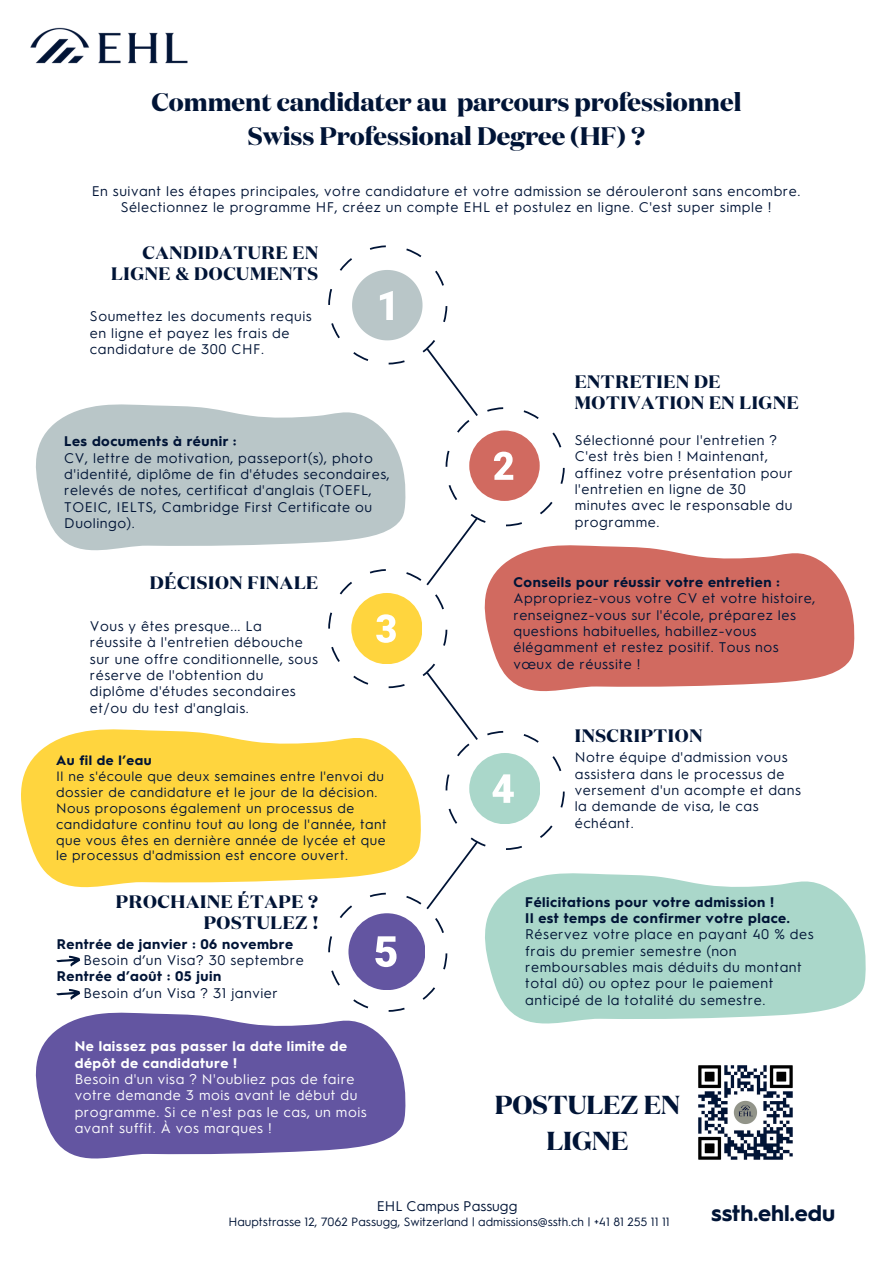
<style>
.page{position:relative;width:893px;height:1262px;background:#fff}
.page>*{position:absolute;margin:0;border:0;box-sizing:border-box;transform-origin:0 0}
.t1{font:700 26px/36px "Domaine Display";color:#001436;text-align:center}
.t2{font:700 25.4px/34.4px "Domaine Display";color:#001436;text-align:center}
.t3{font:700 22.6px "Hurme Geometric Sans 1";color:#001436}
.t4{font:700 18px/21px "Domaine Display";letter-spacing:.035em;color:#001436;text-align:right}
.t5{font:14px/16.4px "Hurme Geometric Sans 1";letter-spacing:.035em;color:#001436}
.t6{font:700 14px/16.4px "Hurme Geometric Sans 1";letter-spacing:.035em;color:#001436}
.t7{font:14px/16.4px "Hurme Geometric Sans 1";letter-spacing:.035em;color:#fff}
.t8{font:700 14px/16.4px "Hurme Geometric Sans 1";letter-spacing:.035em;color:#fff}
.t9{font:14px "Hurme Geometric Sans 1";color:#001436}
.t10{font:13.6px/15.8px "Hurme Geometric Sans 1";letter-spacing:.035em;color:#001436}
.t11{font:700 13.6px "Hurme Geometric Sans 1";letter-spacing:.035em;color:#001436}
.t12{font:12px "Hurme Geometric Sans 1";color:#001436}
</style>
<div class="page">
<svg style="left:328px;top:246px;width:236px;height:765px"></svg>
<svg style="left:36px;top:403px;width:369px;height:158px;fill:#b9c6c8"></svg>
<svg style="left:477px;top:544px;width:377px;height:158px;fill:#d16a60"></svg>
<svg style="left:477px;top:872px;width:389px;height:152px;fill:#aad7ca"></svg>
<svg style="left:35px;top:1011px;width:370px;height:148px;background:#7a6eaf"></svg>
<svg style="left:21px;top:728px;width:400px;height:171px;fill:#ffd53e"></svg>
<img style="left:30px;top:27px;width:158px;height:37px">
<svg style="left:56px;top:955px;width:24px;height:11px"></svg>
<svg style="left:56px;top:989px;width:24px;height:10px"></svg>
<img style="left:698px;top:1065px;width:95px;height:95px">
<h5 class="t2" style="left:152px;top:86px;width:591px">Comment candidater au parcours professionnel<br>Swiss Professional Degree (HF) ?</h5>
<p class="t5" style="left:92px;top:183px;width:710px;text-align:center">En suivant les étapes principales, votre candidature et votre admission se dérouleront sans encombre.<br>Sélectionnez le programme HF, créez un compte EHL et postulez en ligne. C'est super simple !</p>
<p class="t4" style="left:111px;top:244px;width:208px">CANDIDATURE EN<br>LIGNE &amp; DOCUMENTS</p>
<p class="t5" style="left:90px;top:308px;width:223px">Soumettez les documents requis en ligne et payez les frais de candidature de 300 CHF.</p>
<p class="t6" style="left:64px;top:433px;width:174px">Les documents à réunir :</p>
<p class="t5" style="left:64px;top:449px;width:327px">CV, lettre de motivation, passeport(s), photo d'identité, diplôme de fin d'études secondaires, relevés de notes, certificat d'anglais (TOEFL, TOEIC, IELTS, Cambridge First Certificate ou Duolingo).</p>
<p class="t4" style="left:150px;top:573px;width:170px">DÉCISION FINALE</p>
<p class="t5" style="left:90px;top:618px;width:230px">Vous y êtes presque... La<br>réussite à l'entretien débouche sur une offre conditionnelle, sous réserve de l'obtention du diplôme d'études secondaires et/ou du test d'anglais.</p>
<p class="t11" style="left:56px;top:752px;width:97px">Au fil de l’eau</p>
<p class="t10" style="left:56px;top:768px;width:332px">Il ne s'écoule que deux semaines entre l'envoi du dossier de candidature et le jour de la décision.<br>Nous proposons également un processus de candidature continu tout au long de l'année, tant que vous êtes en dernière année de lycée et que le processus d'admission est encore ouvert.</p>
<p class="t4" style="left:116px;top:892px;width:204px">PROCHAINE ÉTAPE ?<br>POSTULEZ !</p>
<p class="t6" style="left:57px;top:935px;width:238px">Rentrée de janvier : 06 novembre</p>
<p class="t5" style="left:83px;top:952px;width:222px">Besoin d’un Visa? 30 septembre</p>
<p class="t6" style="left:57px;top:968px;width:166px">Rentrée d’août : 05 juin</p>
<p class="t5" style="left:83px;top:984px;width:196px">Besoin d’un Visa ? 31 janvier</p>
<p class="t8" style="left:75px;top:1038px;width:274px">Ne laissez pas passer la date limite de dépôt de candidature !</p>
<h5 class="t7" style="left:75px;top:1071px;width:293px">Besoin d'un visa ? N'oubliez pas de faire votre demande 3 mois avant le début du programme. Si ce n'est pas le cas, un mois avant suffit. À vos marques !</h5>
<p class="t4" style="left:574px;top:372px;width:225px;text-align:left">ENTRETIEN DE<br>MOTIVATION EN LIGNE</p>
<p class="t5" style="left:574px;top:432px;width:219px">Sélectionné pour l'entretien ?<br>C'est très bien ! Maintenant, affinez votre présentation pour l'entretien en ligne de 30 minutes avec le responsable du programme.</p>
<p class="t6" style="left:513px;top:574px;width:267px">Conseils pour réussir votre entretien :</p>
<p class="t5" style="left:513px;top:590px;width:303px">Appropriez-vous votre CV et votre histoire, renseignez-vous sur l'école, préparez les questions habituelles, habillez-vous élégamment et restez positif. Tous nos vœux de réussite !</p>
<p class="t4" style="left:574px;top:727px;width:129px">INSCRIPTION</p>
<p class="t5" style="left:574px;top:749px;width:228px">Notre équipe d'admission vous assistera dans le processus de versement d'un acompte et dans la demande de visa, le cas échéant.</p>
<h4 class="t6" style="left:525px;top:893px;width:266px">Félicitations pour votre admission !<br>Il est temps de confirmer votre place.</h4>
<h5 class="t5" style="left:525px;top:926px;width:290px">Réservez votre place en payant 40 % des frais du premier semestre (non remboursables mais déduits du montant total dû) ou optez pour le paiement anticipé de la totalité du semestre.</h5>
<h5 class="t1" style="left:495px;top:1088px;width:186px">POSTULEZ EN<br>LIGNE</h5>
<p class="t9" style="left:377px;top:1198px;width:142px">EHL Campus Passugg</p>
<h5 class="t12" style="left:228px;top:1214px;width:443px">Hauptstrasse 12, 7062 Passugg, Switzerland | admissions@ssth.ch | +41 81 255 11 11</h5>
<p class="t3" style="left:711px;top:1199px;width:125px">ssth.ehl.edu</p>
</div>
